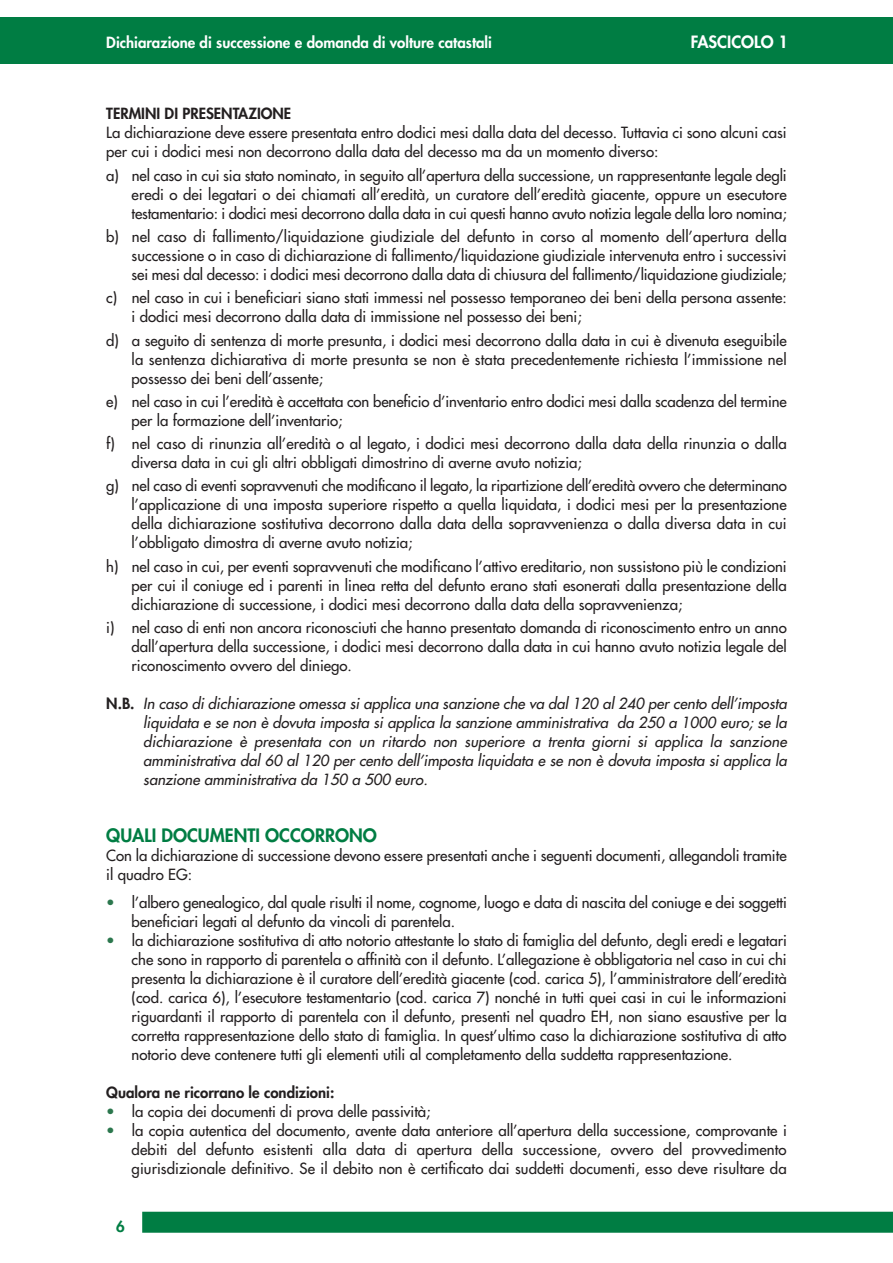
<style>
.page{position:relative;width:893px;height:1263px;background:#fff}
.page>*{position:absolute;margin:0;border:0;box-sizing:border-box;transform-origin:0 0}
.t1{font:800 18px "Futura";color:#007d43}
.t2{font:800 16.5px "Futura";color:#fff}
.t3{font:15px/19px "Futura";color:#231f20;text-align:justify}
.t4{font:italic 15px/19px "Futura";color:#231f20;text-align:justify}
.t5{font:800 15px "Futura";color:#231f20}
.t6{font:800 15px "Futura";color:#fff}
.t7{font:800 15px "Futura";color:#007d43}
.s1{font-weight:800;font-style:normal}
.s2{color:#2b774d}
</style>
<div class="page">
<div style="left:142px;top:1212px;width:751px;height:21px;background:#007d43"></div>
<div style="left:0;top:18px;width:893px;height:46px;background:#007d43"></div>
<p class="t6" style="left:106px;top:36px;width:387px">Dichiarazione di successione e domanda di volture catastali</p>
<p class="t2" style="left:691px;top:34px;width:99px">FASCICOLO 1</p>
<p class="t5" style="left:106px;top:107px;width:186px">TERMINI DI PRESENTAZIONE</p>
<p class="t3" style="left:106px;top:124px;width:682px">La dichiarazione deve essere presentata entro dodici mesi dalla data del decesso. Tuttavia ci sono alcuni casi per cui i dodici mesi non decorrono dalla data del decesso ma da un momento diverso:</p>
<p class="t3" style="left:132px;top:167px;width:657px;text-indent:-25px">a) nel caso in cui sia stato nominato, in seguito all’apertura della successione, un rappresentante legale degli eredi o dei legatari o dei chiamati all’eredità, un curatore dell’eredità giacente, oppure un esecutore testamentario: i dodici mesi decorrono dalla data in cui questi hanno avuto notizia legale della loro nomina;</p>
<p class="t3" style="left:132px;top:228px;width:657px;text-indent:-25px">b) nel caso di fallimento/liquidazione giudiziale del defunto in corso al momento dell’apertura della successione o in caso di dichiarazione di fallimento/liquidazione giudiziale intervenuta entro i successivi sei mesi dal decesso: i dodici mesi decorrono dalla data di chiusura del fallimento/liquidazione giudiziale;</p>
<p class="t3" style="left:132px;top:289px;width:657px;text-indent:-25px">c) nel caso in cui i beneficiari siano stati immessi nel possesso temporaneo dei beni della persona assente: i dodici mesi decorrono dalla data di immissione nel possesso dei beni;</p>
<p class="t3" style="left:132px;top:331px;width:657px;text-indent:-25px">d) a seguito di sentenza di morte presunta, i dodici mesi decorrono dalla data in cui è divenuta eseguibile la sentenza dichiarativa di morte presunta se non è stata precedentemente richiesta l’immissione nel possesso dei beni dell’assente;</p>
<p class="t3" style="left:132px;top:393px;width:657px;text-indent:-25px">e) nel caso in cui l’eredità è accettata con beneficio d’inventario entro dodici mesi dalla scadenza del termine per la formazione dell’inventario;</p>
<p class="t3" style="left:132px;top:435px;width:657px;text-indent:-25px">f) nel caso di rinunzia all’eredità o al legato, i dodici mesi decorrono dalla data della rinunzia o dalla diversa data in cui gli altri obbligati dimostrino di averne avuto notizia;</p>
<p class="t3" style="left:132px;top:477px;width:657px;text-indent:-25px">g) nel caso di eventi sopravvenuti che modificano il legato, la ripartizione dell’eredità ovvero che determinano l’applicazione di una imposta superiore rispetto a quella liquidata, i dodici mesi per la presentazione della dichiarazione sostitutiva decorrono dalla data della sopravvenienza o dalla diversa data in cui l’obbligato dimostra di averne avuto notizia;</p>
<p class="t3" style="left:132px;top:558px;width:657px;text-indent:-25px">h) nel caso in cui, per eventi sopravvenuti che modificano l’attivo ereditario, non sussistono più le condizioni per cui il coniuge ed i parenti in linea retta del defunto erano stati esonerati dalla presentazione della dichiarazione di successione, i dodici mesi decorrono dalla data della sopravvenienza;</p>
<p class="t3" style="left:132px;top:619px;width:657px;text-indent:-25px">i) nel caso di enti non ancora riconosciuti che hanno presentato domanda di riconoscimento entro un anno dall’apertura della successione, i dodici mesi decorrono dalla data in cui hanno avuto notizia legale del riconoscimento ovvero del diniego.</p>
<p class="t4" style="left:143px;top:695px;width:648px;text-indent:-37px"><span class="s1">N . B .</span> In caso di dichiarazione omessa si applica una sanzione che va dal 120 al 240 per cento dell’imposta liquidata e se non è dovuta imposta si applica la sanzione amministrativa da 250 a 1000 euro; se la dichiarazione è presentata con un ritardo non superiore a trenta giorni si applica la sanzione amministrativa dal 60 al 120 per cento dell’imposta liquidata e se non è dovuta imposta si applica la sanzione amministrativa da 150 a 500 euro.</p>
<p class="t1" style="left:106px;top:827px;width:272px">QUALI DOCUMENTI OCCORRONO</p>
<p class="t3" style="left:106px;top:847px;width:682px">Con la dichiarazione di successione devono essere presentati anche i seguenti documenti, allegandoli tramite il quadro EG:</p>
<p class="t3" style="left:132px;top:894px;width:657px;text-indent:-25px"><span class="s2">•</span> l’albero genealogico, dal quale risulti il nome, cognome, luogo e data di nascita del coniuge e dei soggetti beneficiari legati al defunto da vincoli di parentela.</p>
<p class="t3" style="left:132px;top:932px;width:657px;text-indent:-25px"><span class="s2">•</span> la dichiarazione sostitutiva di atto notorio attestante lo stato di famiglia del defunto, degli eredi e legatari che sono in rapporto di parentela o affinità con il defunto. L’allegazione è obbligatoria nel caso in cui chi presenta la dichiarazione è il curatore dell’eredità giacente (cod. carica 5), l’amministratore dell’eredità (cod. carica 6), l’esecutore testamentario (cod. carica 7) nonché in tutti quei casi in cui le informazioni riguardanti il rapporto di parentela con il defunto, presenti nel quadro EH, non siano esaustive per la corretta rappresentazione dello stato di famiglia. In quest’ultimo caso la dichiarazione sostitutiva di atto notorio deve contenere tutti gli elementi utili al completamento della suddetta rappresentazione.</p>
<p class="t5" style="left:106px;top:1085px;width:230px">Qualora ne ricorrano le condizioni:</p>
<p class="t3" style="left:106px;top:1103px;width:326px"><span class="s2">•</span> la copia dei documenti di prova delle passività;</p>
<p class="t3" style="left:132px;top:1122px;width:657px;text-indent:-25px"><span class="s2">•</span> la copia autentica del documento, avente data anteriore all’apertura della successione, comprovante i debiti del defunto esistenti alla data di apertura della successione, ovvero del provvedimento giurisdizionale definitivo. Se il debito non è certificato dai suddetti documenti, esso deve risultare da</p>
<p class="t7" style="left:116px;top:1219px;width:10px">6</p>
</div>
